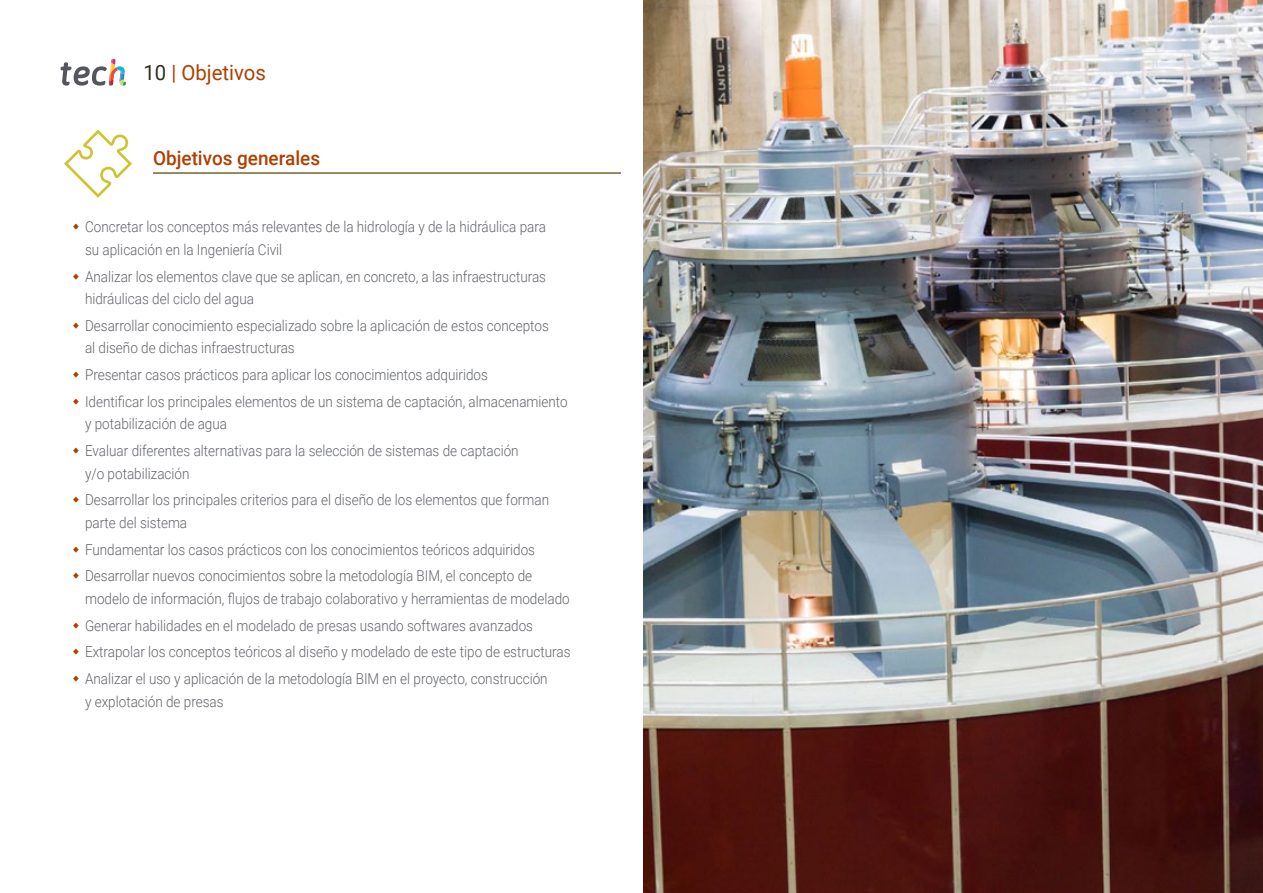
<style>
.page{position:relative;width:1263px;height:893px;background:#fff}
.page>*{position:absolute;margin:0;border:0;box-sizing:border-box;transform-origin:0 0}
.t1{font:21px "Roboto";color:#ae4000}
.t2{font:500 19.5px "Roboto";color:#ae4000}
.t3{font:300 15px/26.7px "Roboto";color:#61646a;scale:.9 1}
.s1{color:#312e20}
</style>
<div class="page">
<hr style="left:153px;top:173px;width:468px;height:1px;background:#ae4000">
<svg style="left:64px;top:130px;width:68px;height:68px"></svg>
<svg style="left:61px;top:59px;width:65px;height:27px"></svg>
<img style="left:643px;top:0;width:620px;height:893px">
<h1 class="t1" style="left:144px;top:57px;width:124px"><span class="s1">10</span> | Objetivos</h1>
<h2 class="t2" style="left:153px;top:144px;width:169px">Objetivos generales</h2>
<p class="t3" style="left:85px;top:215px;width:514px;line-height:22.5px">Concretar los conceptos más relevantes de la hidrología y de la hidráulica para su aplicación en la Ingeniería Civil</p>
<p class="t3" style="left:85px;top:264px;width:514px;line-height:22.5px">Analizar los elementos clave que se aplican, en concreto, a las infraestructuras hidráulicas del ciclo del agua</p>
<p class="t3" style="left:85px;top:314px;width:517px;line-height:22.5px">Desarrollar conocimiento especializado sobre la aplicación de estos conceptos al diseño de dichas infraestructuras</p>
<p class="t3" style="left:85px;top:361px;width:538px">Presentar casos prácticos para aplicar los conocimientos adquiridos<br>Identificar los principales elementos de un sistema de captación, almacenamiento</p>
<p class="t3" style="left:85px;top:410px;width:483px">y potabilización de agua<br>Evaluar diferentes alternativas para la selección de sistemas de captación</p>
<p class="t3" style="left:85px;top:459px;width:517px">y/o potabilización<br>Desarrollar los principales criterios para el diseño de los elementos que forman</p>
<p class="t3" style="left:85px;top:509px;width:501px">parte del sistema<br>Fundamentar los casos prácticos con los conocimientos teóricos adquiridos<br>Desarrollar nuevos conocimientos sobre la metodología BIM, el concepto de</p>
<p class="t3" style="left:85px;top:585px;width:541px">modelo de información, flujos de trabajo colaborativo y herramientas de modelado Generar habilidades en el modelado de presas usando softwares avanzados Extrapolar los conceptos teóricos al diseño y modelado de este tipo de estructuras Analizar el uso y aplicación de la metodología BIM en el proyecto, construcción</p>
<p class="t3" style="left:85px;top:687px;width:156px">y explotación de presas</p>
</div>
